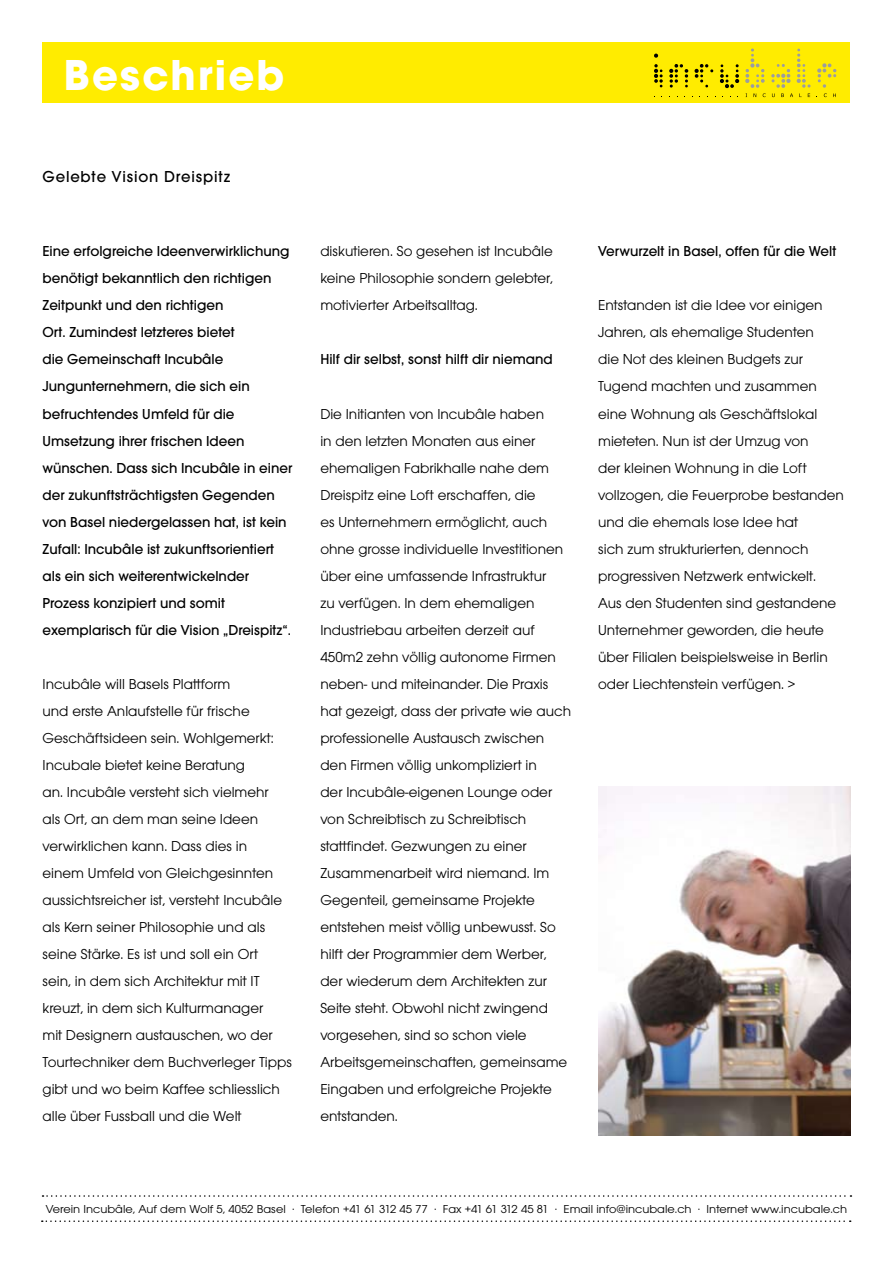
<style>
.page{position:relative;width:893px;height:1263px;background:#fff}
.page>*{position:absolute;margin:0;border:0;box-sizing:border-box;transform-origin:0 0}
.t1{font:700 45px "Avant Gard EF";letter-spacing:.05em;color:#fff}
.t2{font:500 16.5px "Avant Gard EF";letter-spacing:.05em;color:#000}
.t3{font:15px/27px "Avant Gard EF";color:#000}
.t4{font:500 15px/27px "Avant Gard EF";color:#000}
.t5{font:12px "Avant Gard EF";color:#000;scale:1.05 1}
</style>
<div class="page">
<div style="left:43px;top:43px;width:807px;height:60px;background:#ffec00"></div>
<svg style="left:654px;top:54px;width:9px;height:33px"></svg>
<svg style="left:669px;top:64px;width:19px;height:24px"></svg>
<svg style="left:695px;top:64px;width:18px;height:23px"></svg>
<svg style="left:720px;top:64px;width:19px;height:24px"></svg>
<svg style="left:745px;top:49px;width:65px;height:48px"></svg>
<svg style="left:817px;top:63px;width:19px;height:34px"></svg>
<svg style="left:43px;top:1195px;width:808px;height:2px"></svg>
<svg style="left:42px;top:1220px;width:809px;height:2px"></svg>
<img style="left:598px;top:786px;width:252px;height:349px">
<h1 class="t1" style="left:64px;top:47px;width:222px">Beschrieb</h1>
<p class="t2" style="left:43px;top:167px;width:189px">Gelebte Vision Dreispitz</p>
<p class="t4" style="left:43px;top:238px;width:251px">Eine erfolgreiche Ideenverwirklichung benötigt bekanntlich den richtigen Zeitpunkt und den richtigen<br>Ort. Zumindest letzteres bietet<br>die Gemeinschaft Incubâle Jungunternehmern, die sich ein befruchtendes Umfeld für die Umsetzung ihrer frischen Ideen wünschen. Dass sich Incubâle in einer der zukunftsträchtigsten Gegenden von Basel niedergelassen hat, ist kein Zufall: Incubâle ist zukunftsorientiert als ein sich weiterentwickelnder Prozess konzipiert und somit exemplarisch für die Vision „Dreispitz“.</p>
<p class="t3" style="left:43px;top:670px;width:251px">Incubâle will Basels Plattform<br>und erste Anlaufstelle für frische Geschäftsideen sein. Wohlgemerkt:<br>Incubale bietet keine Beratung<br>an. Incubâle versteht sich vielmehr<br>als Ort, an dem man seine Ideen verwirklichen kann. Dass dies in einem Umfeld von Gleichgesinnten aussichtsreicher ist, versteht Incubâle als Kern seiner Philosophie und als seine Stärke. Es ist und soll ein Ort<br>sein, in dem sich Architektur mit IT kreuzt, in dem sich Kulturmanager<br>mit Designern austauschen, wo der Tourtechniker dem Buchverleger Tipps gibt und wo beim Kaffee schliesslich alle über Fussball und die Welt</p>
<p class="t3" style="left:320px;top:238px;width:234px;text-align:justify">diskutieren. So gesehen ist Incubâle keine Philosophie sondern gelebter, motivierter Arbeitsalltag.</p>
<p class="t4" style="left:320px;top:346px;width:234px">Hilf dir selbst, sonst hilft dir niemand</p>
<p class="t3" style="left:320px;top:400px;width:252px">Die Initianten von Incubâle haben<br>in den letzten Monaten aus einer ehemaligen Fabrikhalle nahe dem Dreispitz eine Loft erschaffen, die<br>es Unternehmern ermöglicht, auch ohne grosse individuelle Investitionen über eine umfassende Infrastruktur<br>zu verfügen. In dem ehemaligen Industriebau arbeiten derzeit auf 450m2 zehn völlig autonome Firmen neben- und miteinander. Die Praxis hat gezeigt, dass der private wie auch professionelle Austausch zwischen den Firmen völlig unkompliziert in<br>der Incubâle-eigenen Lounge oder von Schreibtisch zu Schreibtisch stattfindet. Gezwungen zu einer Zusammenarbeit wird niemand. Im Gegenteil, gemeinsame Projekte entstehen meist völlig unbewusst. So hilft der Programmier dem Werber, der wiederum dem Architekten zur Seite steht. Obwohl nicht zwingend vorgesehen, sind so schon viele Arbeitsgemeinschaften, gemeinsame Eingaben und erfolgreiche Projekte entstanden.</p>
<p class="t4" style="left:598px;top:238px;width:240px">Verwurzelt in Basel, offen für die Welt</p>
<p class="t3" style="left:598px;top:292px;width:247px">Entstanden ist die Idee vor einigen Jahren, als ehemalige Studenten<br>die Not des kleinen Budgets zur Tugend machten und zusammen eine Wohnung als Geschäftslokal mieteten. Nun ist der Umzug von<br>der kleinen Wohnung in die Loft vollzogen, die Feuerprobe bestanden und die ehemals lose Idee hat<br>sich zum strukturierten, dennoch progressiven Netzwerk entwickelt.<br>Aus den Studenten sind gestandene Unternehmer geworden, die heute über Filialen beispielsweise in Berlin oder Liechtenstein verfügen. &gt;</p>
<p class="t5" style="left:46px;top:1202px;width:765px">Verein Incubâle, Auf dem Wolf 5, 4052 Basel . Telefon +41 61 312 45 77 . Fax +41 61 312 45 81 . Email info@incubale.ch . Internet www.incubale.ch</p>
</div>
